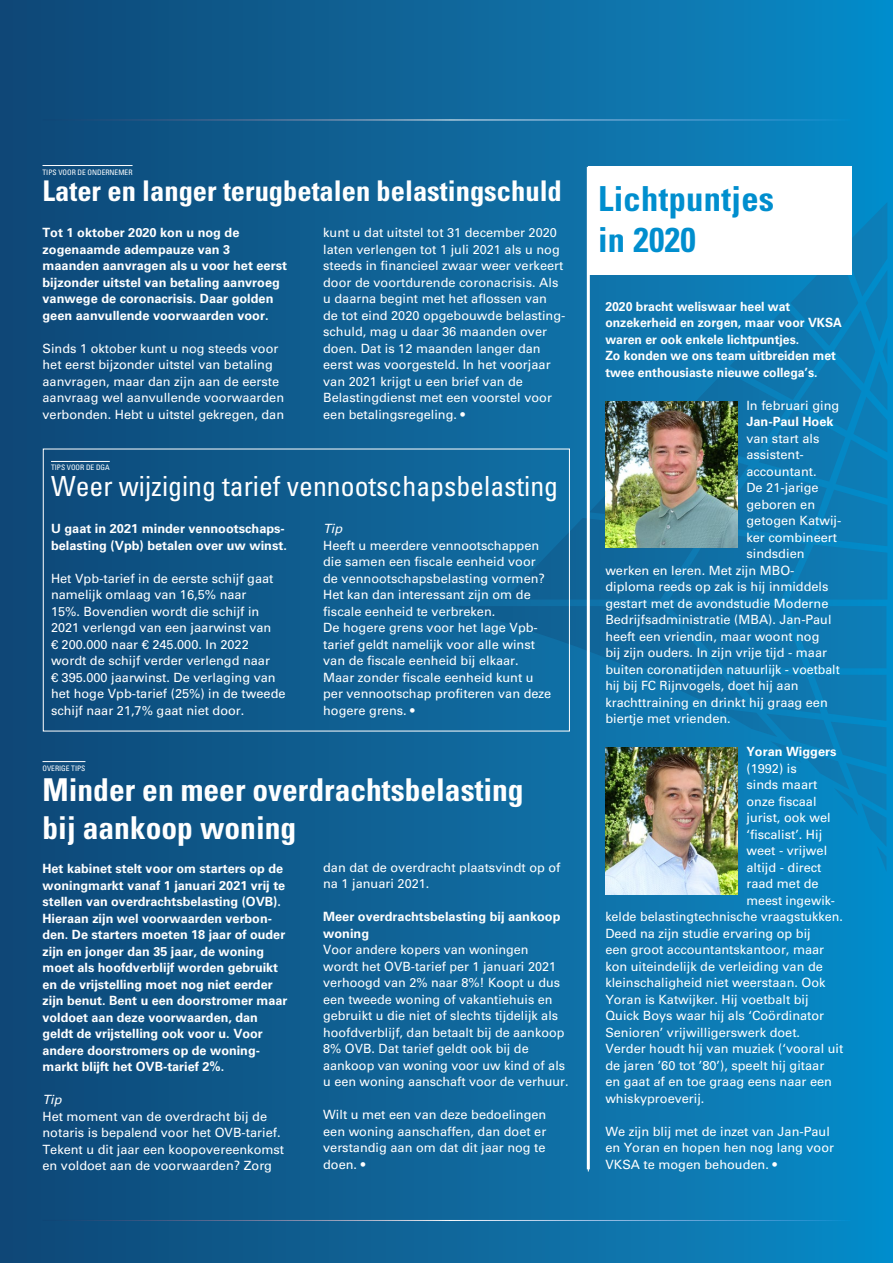
<style>
.page{position:relative;width:893px;height:1263px;background:#fff}
.page>*{position:absolute;margin:0;border:0;box-sizing:border-box;transform-origin:0 0}
.t1{font:700 condensed 34.5px/41.4px "Univers LT Std";letter-spacing:.01em;color:#008ece}
.t2{font:700 condensed 31.5px/37.8px "Univers LT Std";color:#fff}
.t3{font:700 condensed 28.5px "Univers LT Std";color:#fff}
.t4{font:condensed 27.75px "Univers LT Std";color:#fff}
.t5{font:12.75px/16.5px "Univers LT Std";color:#fff}
.t6{font:700 12.75px/16.5px "Univers LT Std";color:#fff}
.t7{font:700 12.75px/16.5px "Univers LT Std";color:#fff;scale:.96 1}
.t8{font:italic 12.75px "Univers LT Std";color:#fff}
.t9{font:condensed 7.5px "Univers LT Std";color:#fff}
</style>
<div class="page">
<div style="left:0;top:0;width:893px;height:1263px;background:linear-gradient(to right,#114674,#0b8bc7)"></div>
<svg style="left:452px;top:202px;width:435px;height:670px"></svg>
<hr style="left:43px;top:1220px;width:807px;height:1px;background:#fff">
<hr style="left:43px;top:120px;width:807px;height:1px;background:#fff">
<hr style="left:588px;top:167px;width:1px;height:1004px;background:#fff">
<hr style="left:587px;top:167px;width:3px;height:1002px;background:#fff">
<div style="left:588px;top:167px;width:264px;height:108px;background:#fff"></div>
<div style="left:43px;top:449px;width:527px;height:282px;border:1px solid #fff"></div>
<hr style="left:43px;top:761px;width:42px;height:1px;background:#fff">
<hr style="left:43px;top:165px;width:90px;height:1px;background:#fff">
<hr style="left:51px;top:461px;width:59px;height:1px;background:#fff">
<img style="left:605px;top:401px;width:133px;height:147px">
<img style="left:605px;top:747px;width:133px;height:147px">
<p class="t9" style="left:43px;top:167px;width:92px">TIPS VOOR DE ONDERNEMER</p>
<h3 class="t3" style="left:43px;top:174px;width:521px">Later en langer terugbetalen belastingschuld</h3>
<p class="t6" style="left:43px;top:225px;width:246px">Tot 1 oktober 2020 kon u nog de zogenaamde adempauze van 3 maanden aanvragen als u voor het eerst bijzonder uitstel van betaling aanvroeg vanwege de coronacrisis. Daar golden geen aanvullende voorwaarden voor.</p>
<p class="t5" style="left:43px;top:340px;width:243px">Sinds 1 oktober kunt u nog steeds voor het eerst bijzonder uitstel van betaling aanvragen, maar dan zijn aan de eerste aanvraag wel aanvullende voorwaarden verbonden. Hebt u uitstel gekregen, dan</p>
<p class="t5" style="left:323px;top:225px;width:244px">kunt u dat uitstel tot 31 december 2020 laten verlengen tot 1 juli 2021 als u nog steeds in financieel zwaar weer verkeert door de voortdurende coronacrisis. Als u daarna begint met het aflossen van<br>de tot eind 2020 opgebouwde belasting&shy;schuld, mag u daar 36 maanden over doen. Dat is 12 maanden langer dan eerst was voorgesteld. In het voorjaar van 2021 krijgt u een brief van de Belastingdienst met een voorstel voor een betalingsregeling. •</p>
<p class="t9" style="left:51px;top:463px;width:60px">TIPS VOOR DE DGA</p>
<h3 class="t4" style="left:51px;top:469px;width:509px">Weer wijziging tarief vennootschapsbelasting</h3>
<p class="t6" style="left:51px;top:521px;width:237px">U gaat in 2021 minder vennootschaps&shy;belasting (Vpb) betalen over uw winst.</p>
<p class="t5" style="left:51px;top:570px;width:236px">Het Vpb-tarief in de eerste schijf gaat namelijk omlaag van 16,5% naar<br>15%. Bovendien wordt die schijf in 2021 verlengd van een jaarwinst van<br>€ 200.000 naar € 245.000. In 2022 wordt de schijf verder verlengd naar<br>€ 395.000 jaarwinst. De verlaging van het hoge Vpb-tarief (25%) in de tweede schijf naar 21,7% gaat niet door.</p>
<p class="t8" style="left:323px;top:521px;width:21px">Tip</p>
<p class="t5" style="left:323px;top:537px;width:230px">Heeft u meerdere vennootschappen die samen een fiscale eenheid voor de vennootschapsbelasting vormen?<br>Het kan dan interessant zijn om de fiscale eenheid te verbreken.<br>De hogere grens voor het lage Vpb&shy;tarief geldt namelijk voor alle winst van de fiscale eenheid bij elkaar.<br>Maar zonder fiscale eenheid kunt u per vennootschap profiteren van deze hogere grens. •</p>
<p class="t9" style="left:43px;top:763px;width:44px">OVERIGE TIPS</p>
<h2 class="t2" style="left:43px;top:771px;width:483px">Minder en meer overdrachtsbelasting bij aankoop woning</h2>
<p class="t6" style="left:43px;top:861px;width:246px">Het kabinet stelt voor om starters op de woningmarkt vanaf 1 januari 2021 vrij te stellen van overdrachtsbelasting (OVB).<br>Hieraan zijn wel voorwaarden verbon&shy;den. De starters moeten 18 jaar of ouder zijn en jonger dan 35 jaar, de woning moet als hoofdverblijf worden gebruikt en de vrijstelling moet nog niet eerder zijn benut. Bent u een doorstromer maar voldoet aan deze voorwaarden, dan geldt de vrijstelling ook voor u. Voor andere doorstromers op de woning&shy;markt blijft het OVB-tarief 2%.</p>
<p class="t8" style="left:43px;top:1092px;width:21px">Tip</p>
<p class="t5" style="left:43px;top:1108px;width:243px">Het moment van de overdracht bij de notaris is bepalend voor het OVB-tarief.<br>Tekent u dit jaar een koopovereenkomst en voldoet aan de voorwaarden? Zorg</p>
<p class="t5" style="left:323px;top:859px;width:239px">dan dat de overdracht plaatsvindt op of na 1 januari 2021.</p>
<p class="t6" style="left:323px;top:909px;width:239px">Meer overdrachtsbelasting bij aankoop woning</p>
<p class="t5" style="left:323px;top:941px;width:247px">Voor andere kopers van woningen<br>wordt het OVB-tarief per 1 januari 2021 verhoogd van 2% naar 8%! Koopt u dus een tweede woning of vakantiehuis en gebruikt u die niet of slechts tijdelijk als hoofdverblijf, dan betaalt bij de aankoop 8% OVB. Dat tarief geldt ook bij de aankoop van woning voor uw kind of als u een woning aanschaft voor de verhuur.</p>
<p class="t5" style="left:323px;top:1106px;width:225px;text-align:justify">Wilt u met een van deze bedoelingen een woning aanschaffen, dan doet er verstandig aan om dat dit jaar nog te doen. •</p>
<h1 class="t1" style="left:598px;top:178px;width:178px">Lichtpuntjes in 2020</h1>
<p class="t7" style="left:605px;top:298px;width:248px">2020 bracht weliswaar heel wat onzekerheid en zorgen, maar voor VKSA waren er ook enkele lichtpuntjes.<br>Zo konden we ons team uitbreiden met twee enthousiaste nieuwe collega’s.</p>
<p class="t5" style="left:746px;top:397px;width:94px">In februari ging</p>
<p class="t6" style="left:746px;top:413px;width:89px">Jan-Paul Hoek</p>
<p class="t5" style="left:746px;top:430px;width:74px">van start als</p>
<p class="t5" style="left:746px;top:446px;width:59px">assistent-</p>
<p class="t5" style="left:746px;top:463px;width:72px">accountant.</p>
<p class="t5" style="left:746px;top:479px;width:74px">De 21-jarige</p>
<p class="t5" style="left:746px;top:496px;width:70px">geboren en</p>
<p class="t5" style="left:746px;top:512px;width:96px">getogen Katwij-</p>
<p class="t5" style="left:746px;top:529px;width:92px">ker combineert</p>
<p class="t5" style="left:746px;top:545px;width:60px">sindsdien</p>
<p class="t5" style="left:605px;top:562px;width:191px">werken en leren. Met zijn MBO-</p>
<p class="t5" style="left:605px;top:578px;width:225px">diploma reeds op zak is hij inmiddels</p>
<p class="t5" style="left:605px;top:595px;width:225px">gestart met de avondstudie Moderne</p>
<p class="t5" style="left:605px;top:611px;width:228px">Bedrijfsadministratie (MBA). Jan-Paul</p>
<p class="t5" style="left:605px;top:628px;width:216px">heeft een vriendin, maar woont nog</p>
<p class="t5" style="left:605px;top:644px;width:223px">bij zijn ouders. In zijn vrije tijd - maar</p>
<p class="t5" style="left:605px;top:661px;width:236px">buiten coronatijden natuurlijk - voetbalt</p>
<p class="t5" style="left:605px;top:677px;width:195px">hij bij FC Rijnvogels, doet hij aan</p>
<p class="t5" style="left:605px;top:694px;width:224px">krachttraining en drinkt hij graag een</p>
<p class="t5" style="left:605px;top:710px;width:127px">biertje met vrienden.</p>
<p class="t6" style="left:746px;top:743px;width:91px">Yoran Wiggers</p>
<p class="t5" style="left:746px;top:760px;width:52px">(1992) is</p>
<p class="t5" style="left:746px;top:776px;width:72px">sinds maart</p>
<p class="t5" style="left:746px;top:793px;width:72px">onze fiscaal</p>
<p class="t5" style="left:746px;top:809px;width:86px">jurist, ook wel</p>
<p class="t5" style="left:746px;top:826px;width:77px">‘fiscalist’. Hij</p>
<p class="t5" style="left:746px;top:842px;width:82px">weet - vrijwel</p>
<p class="t5" style="left:746px;top:859px;width:77px">altijd - direct</p>
<p class="t5" style="left:746px;top:875px;width:74px">raad met de</p>
<p class="t5" style="left:746px;top:892px;width:90px">meest ingewik-</p>
<p class="t5" style="left:605px;top:908px;width:239px">kelde belastingtechnische vraagstukken.</p>
<p class="t5" style="left:605px;top:925px;width:207px">Deed na zijn studie ervaring op bij</p>
<p class="t5" style="left:605px;top:941px;width:220px">een groot accountantskantoor, maar</p>
<p class="t5" style="left:605px;top:958px;width:219px">kon uiteindelijk de verleiding van de</p>
<p class="t5" style="left:605px;top:974px;width:222px">kleinschaligheid niet weerstaan. Ook</p>
<p class="t5" style="left:605px;top:991px;width:205px">Yoran is Katwijker. Hij voetbalt bij</p>
<p class="t5" style="left:605px;top:1007px;width:220px">Quick Boys waar hij als ‘Coördinator</p>
<p class="t5" style="left:605px;top:1024px;width:196px">Senioren’ vrijwilligerswerk doet.</p>
<p class="t5" style="left:605px;top:1040px;width:240px">Verder houdt hij van muziek (‘vooral uit</p>
<p class="t5" style="left:605px;top:1057px;width:220px">de jaren ’60 tot ’80’), speelt hij gitaar</p>
<p class="t5" style="left:605px;top:1073px;width:228px">en gaat af en toe graag eens naar een</p>
<p class="t5" style="left:605px;top:1090px;width:101px">whiskyproeverij.</p>
<p class="t5" style="left:605px;top:1123px;width:230px">We zijn blij met de inzet van Jan-Paul en Yoran en hopen hen nog lang voor<br>VKSA te mogen behouden. •</p>
</div>
